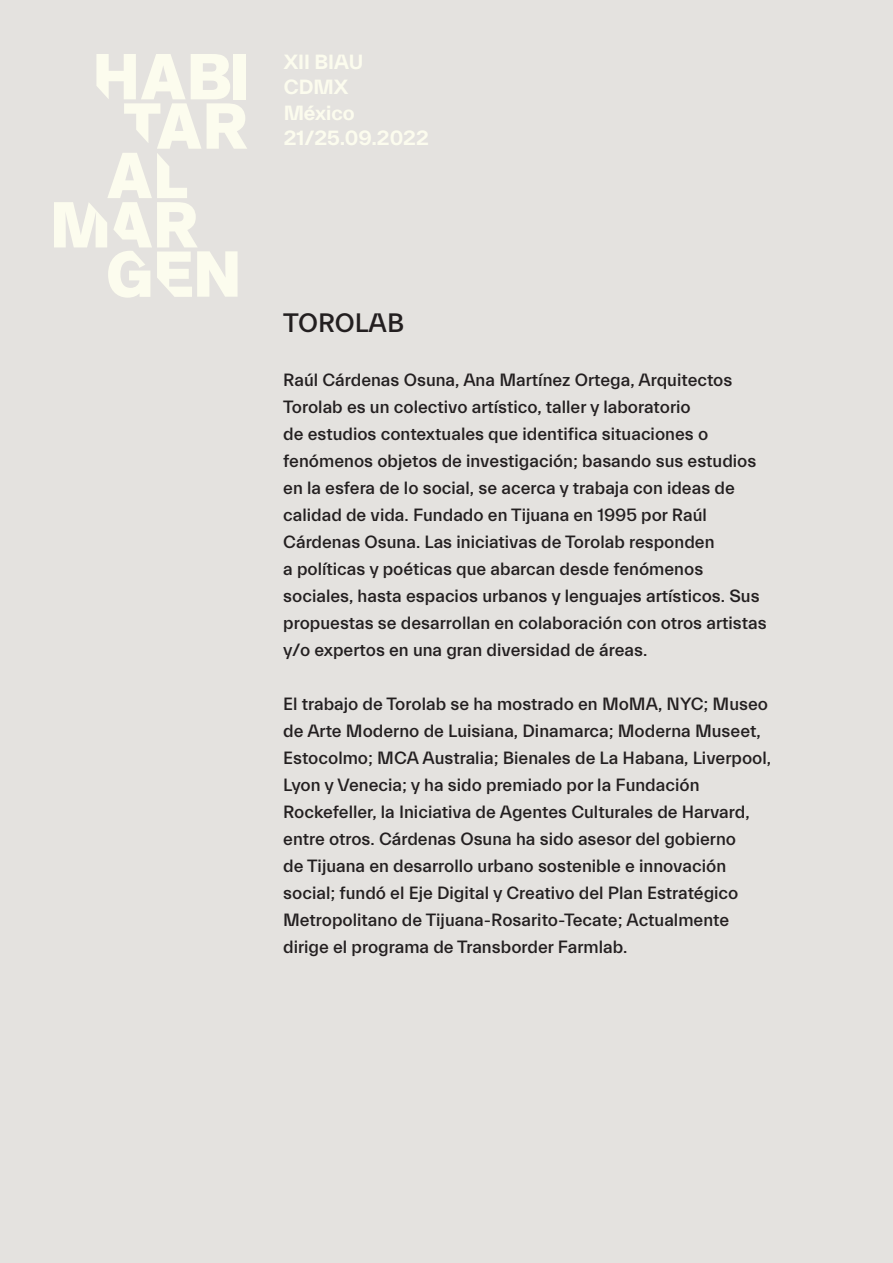
<style>
.page{position:relative;width:893px;height:1263px;background:#e4e2df}
.page>*{position:absolute;margin:0;border:0;box-sizing:border-box;transform-origin:0 0}
.t1{font:500 27px "Everett";color:#231f20}
.t2{font:700 18.75px/25.5px "Everett";color:#fcfcee}
.t3{font:500 18px/27px "Everett";color:#231f20}
</style>
<div class="page">
<svg style="left:54px;top:54px;width:193px;height:244px"></svg>
<p class="t2" style="left:284px;top:49px;width:147px">XII BIAU<br>CDMX<br>México<br>21/25.09.2022</p>
<h1 class="t1" style="left:283px;top:308px;width:122px">TOROLAB</h1>
<p class="t3" style="left:283px;top:367px;width:485px">Raúl Cárdenas Osuna, Ana Martínez Ortega, Arquitectos Torolab es un colectivo artístico, taller y laboratorio<br>de estudios contextuales que identifica situaciones o fenómenos objetos de investigación; basando sus estudios en la esfera de lo social, se acerca y trabaja con ideas de calidad de vida. Fundado en Tijuana en 1995 por Raúl Cárdenas Osuna. Las iniciativas de Torolab responden<br>a políticas y poéticas que abarcan desde fenómenos sociales, hasta espacios urbanos y lenguajes artísticos. Sus propuestas se desarrollan en colaboración con otros artistas y/o expertos en una gran diversidad de áreas.</p>
<p class="t3" style="left:283px;top:691px;width:489px">El trabajo de Torolab se ha mostrado en MoMA, NYC; Museo de Arte Moderno de Luisiana, Dinamarca; Moderna Museet, Estocolmo; MCA Australia; Bienales de La Habana, Liverpool, Lyon y Venecia; y ha sido premiado por la Fundación Rockefeller, la Iniciativa de Agentes Culturales de Harvard, entre otros. Cárdenas Osuna ha sido asesor del gobierno<br>de Tijuana en desarrollo urbano sostenible e innovación social; fundó el Eje Digital y Creativo del Plan Estratégico Metropolitano de Tijuana-Rosarito-Tecate; Actualmente dirige el programa de Transborder Farmlab.</p>
</div>
